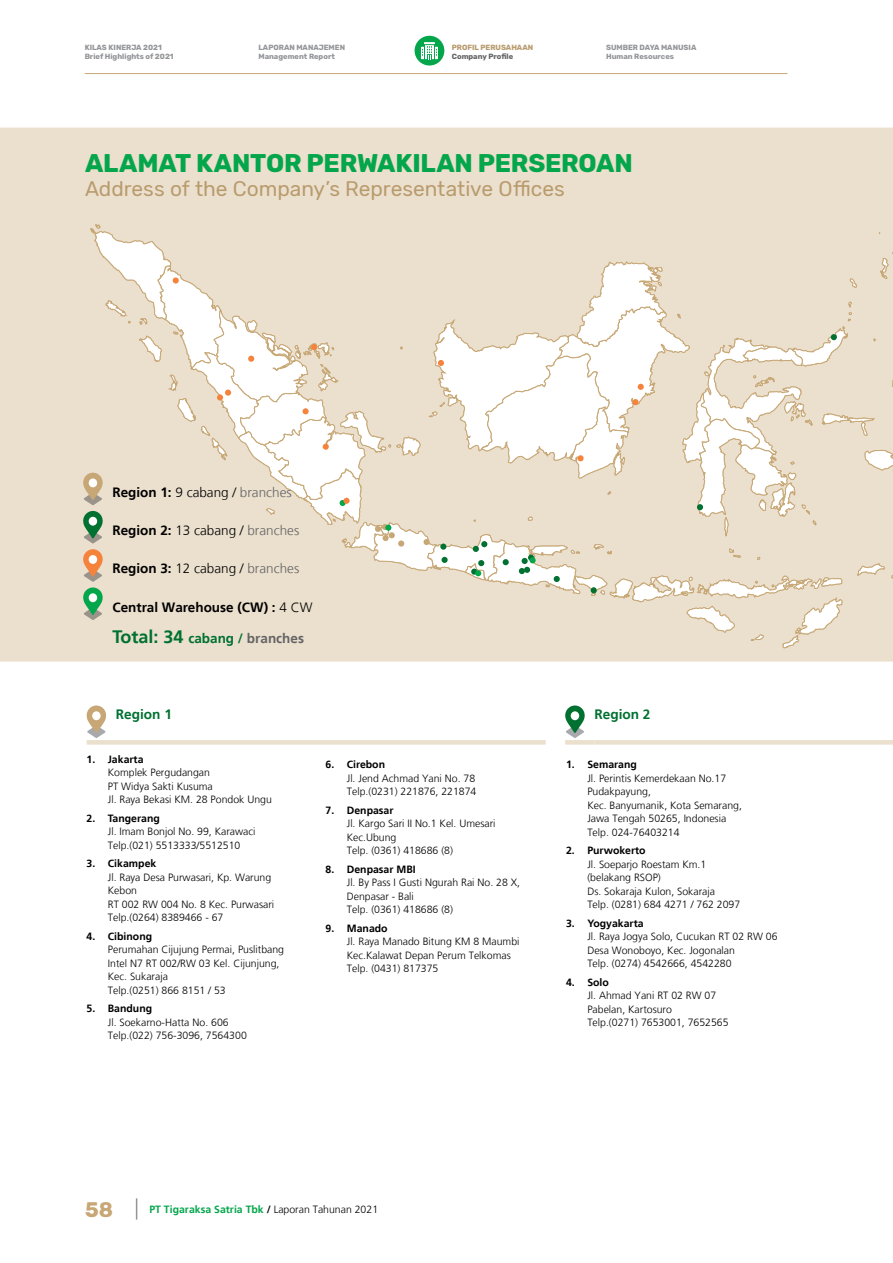
<style>
.page{position:relative;width:893px;height:1263px;background:#fff}
.page>*{position:absolute;margin:0;border:0;box-sizing:border-box;transform-origin:0 0}
.t1{font:700 25.5px "Rubik";letter-spacing:-.01em;color:#04a64b}
.t2{font:21px "Rubik";letter-spacing:-.005em;color:#b89b6d}
.t3{font:700 21px "Rubik";color:#c7a775}
.t4{font:700 18px "Frutiger LT";color:#007131}
.t5{font:700 13.65px "Frutiger LT";color:#007131}
.t6{font:300 13.5px "Frutiger LT";color:#000}
.t7{font:700 13.5px "Frutiger LT";color:#000}
.t8{font:300 10.5px/13.5px "Frutiger LT";color:#000}
.t9{font:700 10.5px "Frutiger LT";color:#000}
.t10{font:700 10.5px "Frutiger LT";color:#04a64b}
.t11{font:700 7.5px/9px "Rubik";color:#939598}
.t12{font:700 7.5px "Rubik";color:#b89b6d}
.t13{font:700 7.5px "Rubik";color:#636466}
.s1{font-weight:300}
.s2{font-weight:300;color:#636466}
.s3{font-weight:700}
.s4{color:#636466}
.s5{font-size:13.5px}
.s6{font-size:13.5px;color:#636466}
.s7{color:#000}
.s8{font-weight:300;color:#000}
</style>
<div class="page">
<div style="left:0;top:128px;width:893px;height:534px;background:#ebdfcd"></div>
<div style="left:87px;top:740px;width:29px;height:5px;background:#ebdfcd"></div>
<div style="left:116px;top:740px;width:430px;height:5px;background:#ebdfcd"></div>
<svg style="left:86px;top:705px;width:21px;height:33px"></svg>
<div style="left:92px;top:711px;width:9px;height:9px;background:#fff;border-radius:50%"></div>
<div style="left:565px;top:740px;width:29px;height:5px;background:#ebdfcd"></div>
<div style="left:594px;top:740px;width:299px;height:5px;background:#ebdfcd"></div>
<svg style="left:565px;top:705px;width:20px;height:33px"></svg>
<div style="left:571px;top:711px;width:8px;height:9px;background:#fff;border-radius:50%"></div>
<svg style="left:83px;top:222px;width:810px;height:426px"></svg>
<div style="left:89px;top:593px;width:8px;height:9px;background:#fff;border-radius:50%"></div>
<svg style="left:136px;top:1198px;width:1px;height:21px"></svg>
<hr style="left:85px;top:73px;width:702px;height:1px;background:#c7a775">
<div style="left:415px;top:36px;width:29px;height:30px;background:#04a64b;border-radius:50%"></div>
<svg style="left:421px;top:42px;width:17px;height:17px"></svg>
<p class="t11" style="left:85px;top:43px;width:91px">KILAS KINERJA 2021<br>Brief Highlights of 2021</p>
<p class="t12" style="left:452px;top:43px;width:83px">PROFIL PERUSAHAAN</p>
<p class="t11" style="left:258px;top:43px;width:88px">LAPORAN MANAJEMEN<br>Management Report</p>
<p class="t11" style="left:606px;top:43px;width:92px">SUMBER DAYA MANUSIA<br>Human Resources</p>
<p class="t13" style="left:452px;top:52px;width:63px">Company Profile</p>
<h1 class="t1" style="left:85px;top:149px;width:549px">ALAMAT KANTOR PERWAKILAN PERSEROAN</h1>
<h2 class="t2" style="left:85px;top:177px;width:481px">Address of the Company’s Representative Offices</h2>
<p class="t7" style="left:112px;top:484px;width:181px">Region 1: <span class="s1">9 cabang /</span> <span class="s2">branches</span></p>
<p class="t6" style="left:112px;top:523px;width:188px"><span class="s3">Region 2:</span> 13 cabang / <span class="s4">branches</span></p>
<p class="t6" style="left:112px;top:561px;width:188px"><span class="s3">Region 3:</span> 12 cabang / <span class="s4">branches</span></p>
<p class="t7" style="left:112px;top:599px;width:202px">Central Warehouse (CW) : <span class="s1">4 CW</span></p>
<h3 class="t4" style="left:112px;top:626px;width:193px">Total: 34 <span class="s5">cabang /</span> <span class="s6">branches</span></h3>
<h3 class="t5" style="left:116px;top:707px;width:58px">Region 1</h3>
<p class="t9" style="left:87px;top:753px;width:58px">1. Jakarta</p>
<p class="t8" style="left:108px;top:766px;width:165px">Komplek Pergudangan<br>PT Widya Sakti Kusuma<br>Jl. Raya Bekasi KM. 28 Pondok Ungu</p>
<p class="t9" style="left:87px;top:812px;width:75px">2. Tangerang</p>
<p class="t8" style="left:108px;top:825px;width:149px">Jl. Imam Bonjol No. 99, Karawaci<br>Telp.(021) 5513333/5512510</p>
<p class="t9" style="left:87px;top:857px;width:71px">3. Cikampek</p>
<p class="t8" style="left:108px;top:870px;width:168px">Jl. Raya Desa Purwasari, Kp. Warung<br>Kebon<br>RT 002 RW 004 No. 8 Kec. Purwasari<br>Telp.(0264) 8389466 - 67</p>
<p class="t9" style="left:87px;top:930px;width:67px">4. Cibinong</p>
<p class="t8" style="left:108px;top:943px;width:178px">Perumahan Cijujung Permai, Puslitbang<br>Intel N7 RT 002/RW 03 Kel. Cijunjung,<br>Kec. Sukaraja<br>Telp.(0251) 866 8151 / 53</p>
<p class="t9" style="left:87px;top:1002px;width:67px">5. Bandung</p>
<p class="t8" style="left:108px;top:1015px;width:140px">Jl. Soekarno-Hatta No. 606<br>Telp.(022) 756-3096, 7564300</p>
<p class="t9" style="left:326px;top:758px;width:61px">6. Cirebon</p>
<p class="t8" style="left:347px;top:771px;width:131px">Jl. Jend Achmad Yani No. 78<br>Telp.(0231) 221876, 221874</p>
<p class="t9" style="left:326px;top:804px;width:69px">7. Denpasar</p>
<p class="t8" style="left:347px;top:817px;width:150px">Jl. Kargo Sari II No.1 Kel. Umesari<br>Kec.Ubung<br>Telp. (0361) 418686 (8)</p>
<p class="t9" style="left:326px;top:863px;width:92px">8. Denpasar MBI</p>
<p class="t8" style="left:347px;top:876px;width:175px">Jl. By Pass I Gusti Ngurah Rai No. 28 X,<br>Denpasar - Bali<br>Telp. (0361) 418686 (8)</p>
<p class="t9" style="left:326px;top:922px;width:64px">9. Manado</p>
<p class="t8" style="left:347px;top:935px;width:174px">Jl. Raya Manado Bitung KM 8 Maumbi<br>Kec.Kalawat Depan Perum Telkomas<br>Telp. (0431) 817375</p>
<h3 class="t5" style="left:594px;top:707px;width:58px">Region 2</h3>
<p class="t9" style="left:566px;top:758px;width:72px">1. Semarang</p>
<p class="t8" style="left:587px;top:771px;width:156px">Jl. Perintis Kemerdekaan No.17<br>Pudakpayung,<br>Kec. Banyumanik, Kota Semarang,<br>Jawa Tengah 50265, Indonesia<br>Telp. 024-76403214</p>
<p class="t9" style="left:566px;top:844px;width:81px">2. Purwokerto</p>
<p class="t8" style="left:587px;top:857px;width:154px">Jl. Soeparjo Roestam Km.1 (belakang RSOP)<br>Ds. Sokaraja Kulon, Sokaraja<br>Telp. (0281) 684 4271 / 762 2097</p>
<p class="t9" style="left:566px;top:917px;width:79px">3. Yogyakarta</p>
<p class="t8" style="left:587px;top:930px;width:192px">Jl. Raya Jogya Solo, Cucukan RT 02 RW 06<br>Desa Wonoboyo, Kec. Jogonalan<br>Telp. (0274) 4542666, 4542280</p>
<p class="t9" style="left:566px;top:976px;width:44px">4. Solo</p>
<p class="t8" style="left:587px;top:989px;width:143px">Jl. Ahmad Yani RT 02 RW 07<br>Pabelan, Kartosuro<br>Telp.(0271) 7653001, 7652565</p>
<h2 class="t3" style="left:85px;top:1197px;width:29px">58</h2>
<p class="t10" style="left:149px;top:1203px;width:230px">PT Tigaraksa Satria Tbk <span class="s7">/</span> <span class="s8">Laporan Tahunan 2021</span></p>
</div>
